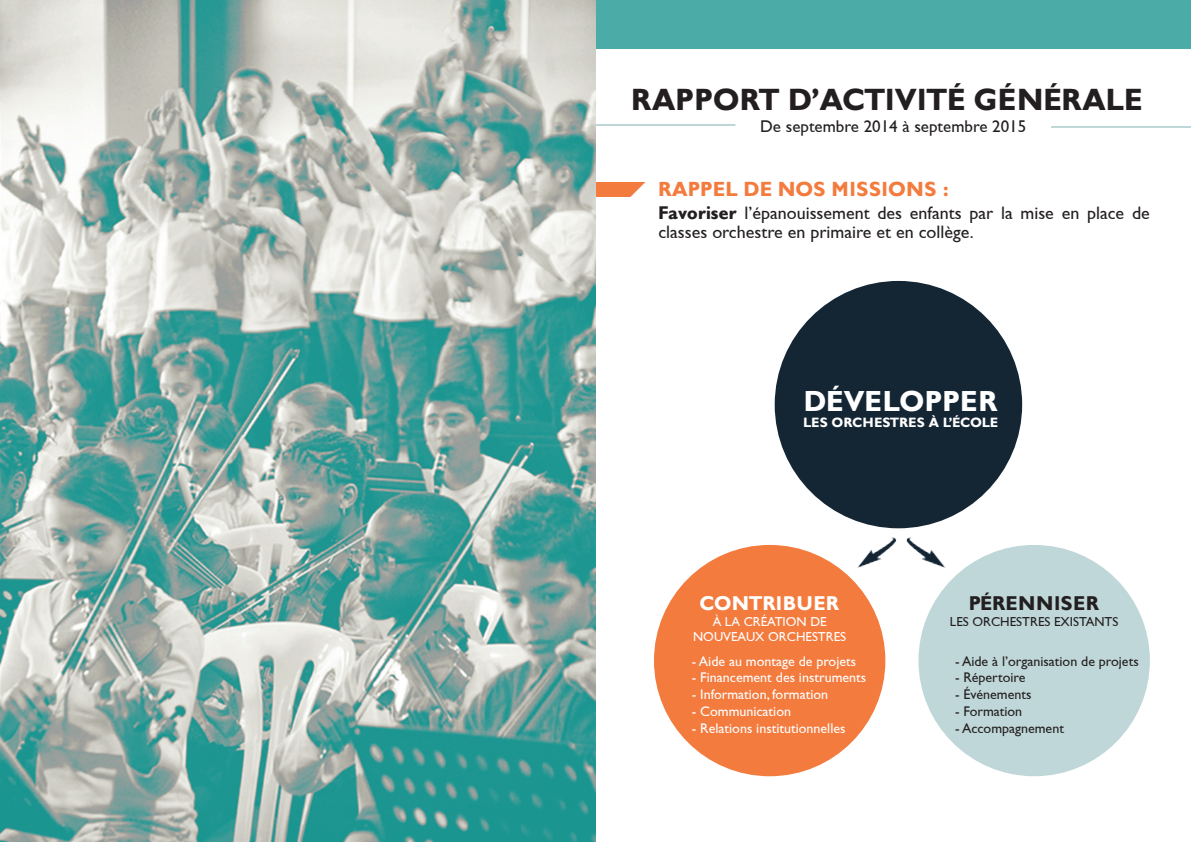
<style>
.page{position:relative;width:1191px;height:842px;background:#fff}
.page>*{position:absolute;margin:0;border:0;box-sizing:border-box;transform-origin:0 0}
.t1{font:700 30px "Gill Sans BQ";color:#231f20}
.t2{font:700 28.3px "Gill Sans BQ";letter-spacing:.02em;color:#fff}
.t3{font:700 20px "Gill Sans BQ";letter-spacing:.02em;color:#f47b3e}
.t4{font:700 19.5px "Gill Sans BQ";letter-spacing:.02em;color:#fff}
.t5{font:700 19.5px "Gill Sans BQ";letter-spacing:.04em;color:#231f20}
.t6{font:18px/19px "Gill Sans";color:#231f20}
.t7{font:17px "Gill Sans";color:#231f20}
.t8{font:14px "Gill Sans";color:#fff}
.t9{font:14px "Gill Sans";color:#231f20}
.t10{font:700 13.2px "Gill Sans BQ";letter-spacing:.02em;color:#fff}
.t11{font:13px/15.6px "Gill Sans";color:#fff;text-align:center}
.t12{font:13px "Gill Sans";color:#231f20}
.s1{font-family:"Gill Sans BQ";font-weight:700}
</style>
<div class="page">
<div style="left:774px;top:281px;width:248px;height:247px;background:#142534;border-radius:50%"></div>
<div style="left:654px;top:545px;width:231px;height:231px;background:#f47b3e;border-radius:50%"></div>
<div style="left:918px;top:545px;width:231px;height:231px;background:#bfd7d8;border-radius:50%"></div>
<img style="left:857px;top:537px;width:40px;height:31px">
<img style="left:906px;top:537px;width:40px;height:31px">
<div style="left:595px;top:0;width:596px;height:48px;background:#4baca7"></div>
<hr style="left:595px;top:124px;width:140px;height:2px;background:#bfd7d8">
<div style="left:595px;top:182px;width:50px;height:14px;background:#f47b3e"></div>
<hr style="left:1051px;top:126px;width:140px;height:2px;background:#bfd7d8">
<svg style="left:630px;top:182px;width:16px;height:15px"></svg>
<img style="left:0;top:0;width:595px;height:842px">
<h1 class="t1" style="left:631px;top:82px;width:512px">RAPPORT D’ACTIVITÉ GÉNÉRALE</h1>
<p class="t7" style="left:760px;top:116px;width:268px">De septembre 2014 à septembre 2015</p>
<h3 class="t3" style="left:658px;top:178px;width:292px">RAPPEL DE NOS MISSIONS :</h3>
<p class="t6" style="left:658px;top:204px;width:493px"><span class="s1">Favoriser</span> l’épanouissement des enfants par la mise en place de classes orchestre en primaire et en collège.</p>
<h2 class="t2" style="left:804px;top:385px;width:195px">DÉVELOPPER</h2>
<p class="t10" style="left:803px;top:415px;width:196px">LES ORCHESTRES À L’ÉCOLE</p>
<h3 class="t4" style="left:700px;top:592px;width:141px">CONTRIBUER</h3>
<p class="t11" style="left:693px;top:614px;width:155px">À LA CRÉATION DE<br>NOUVEAUX ORCHESTRES</p>
<p class="t8" style="left:692px;top:653px;width:166px">- Aide au montage de projets</p>
<p class="t8" style="left:692px;top:669px;width:176px">- Financement des instruments</p>
<p class="t8" style="left:692px;top:686px;width:138px">- Information, formation</p>
<p class="t8" style="left:692px;top:703px;width:101px">- Communication</p>
<p class="t8" style="left:692px;top:720px;width:155px">- Relations institutionnelles</p>
<h3 class="t5" style="left:969px;top:592px;width:131px">PÉRENNISER</h3>
<p class="t12" style="left:950px;top:614px;width:170px">LES ORCHESTRES EXISTANTS</p>
<p class="t9" style="left:955px;top:653px;width:185px">- Aide à l’organisation de projets</p>
<p class="t9" style="left:955px;top:669px;width:72px">- Répertoire</p>
<p class="t9" style="left:955px;top:686px;width:78px">- Événements</p>
<p class="t9" style="left:955px;top:703px;width:69px">- Formation</p>
<p class="t9" style="left:955px;top:720px;width:110px">- Accompagnement</p>
</div>
